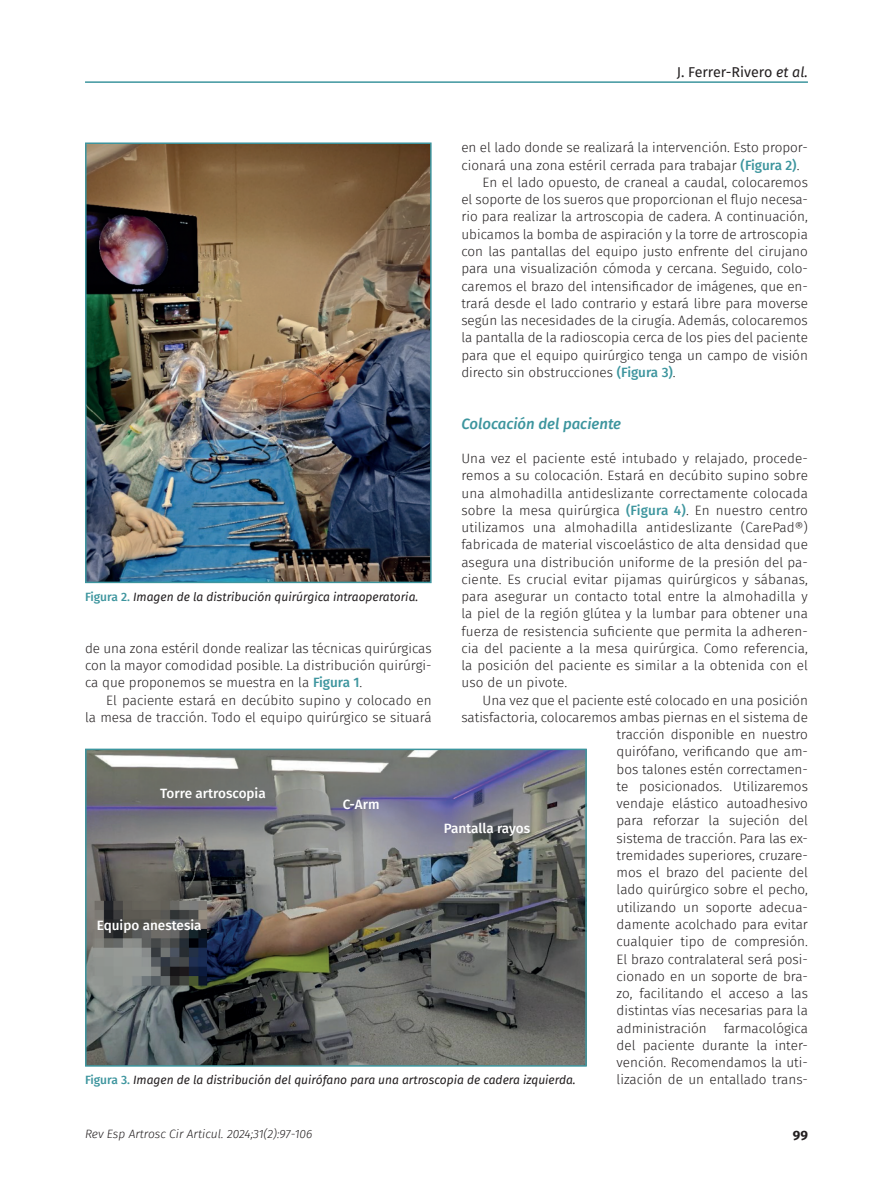
<style>
.page{position:relative;width:893px;height:1191px;background:#fff}
.page>*{position:absolute;margin:0;border:0;box-sizing:border-box;transform-origin:0 0}
.Subladillo{font:italic 500 15px "Fira Sans FS";color:#3d959e}
.t1{font:14.25px "Fira Sans FS";color:#231f20}
.Párrafo_general{font:13.5px/17.2px "Fira Sans Light FS";color:#231f20;text-align:justify}
.Primer_párrafo{font:13.5px/17.2px "Fira Sans Light FS";color:#231f20;text-align:justify}
.Subladillo_2_postsuladillo_1{font:500 13.5px "Fira Sans FS";color:#fff}
.t2{font:700 13.5px "Fira Sans FS";color:#231f20}
.Pie_de_foto{font:italic 12px "Fira Sans FS";color:#231f20}
.t3{font:italic 300 12px "Fira Sans FS";color:#231f20}
.s1{font-style:italic}
.s2{font-family:"Fira Sans FS";font-weight:500;color:#3d959e}
.s3{font-weight:500;font-style:normal;color:#3d959e}
</style>
<div class="page">
<hr style="left:85px;top:81px;width:723px;height:2px;background:#3d959e">
<img style="left:88px;top:145px;width:341px;height:435px">
<div style="left:85px;top:142px;width:347px;height:441px;border:2px solid #3d959e"></div>
<img style="left:88px;top:751px;width:496px;height:312px">
<div style="left:85px;top:748px;width:502px;height:318px;border:2px solid #3d959e"></div>
<p class="t1" style="left:677px;top:62px;width:133px">J. Ferrer-Rivero <span class="s1">et al.</span></p>
<p class="Párrafo_general" style="left:461px;top:139px;width:348px">en el lado donde se realizará la intervención. Esto propor&shy;cionará una zona estéril cerrada para trabajar <span class="s2">(Figura 2)</span>.</p>
<p class="Párrafo_general" style="left:461px;top:174px;width:348px;text-indent:21px">En el lado opuesto, de craneal a caudal, colocaremos el soporte de los sueros que proporcionan el flujo necesa&shy;rio para realizar la artroscopia de cadera. A continuación, ubicamos la bomba de aspiración y la torre de artroscopia con las pantallas del equipo justo enfrente del cirujano para una visualización cómoda y cercana. Seguido, colo&shy;caremos el brazo del intensificador de imágenes, que en&shy;trará desde el lado contrario y estará libre para moverse según las necesidades de la cirugía. Además, colocaremos la pantalla de la radioscopia cerca de los pies del paciente para que el equipo quirúrgico tenga un campo de visión directo sin obstrucciones <span class="s2">(Figura 3)</span>.</p>
<p class="Subladillo" style="left:461px;top:412px;width:161px">Colocación del paciente</p>
<p class="Primer_párrafo" style="left:461px;top:450px;width:348px">Una vez el paciente esté intubado y relajado, procede&shy;remos a su colocación. Estará en decúbito supino sobre una almohadilla antideslizante correctamente colocada sobre la mesa quirúrgica <span class="s2">(Figura 4)</span>. En nuestro centro utilizamos una almohadilla antideslizante (CarePad®) fabricada de material viscoelástico de alta densidad que asegura una distribución uniforme de la presión del pa&shy;ciente. Es crucial evitar pijamas quirúrgicos y sábanas, para asegurar un contacto total entre la almohadilla y la piel de la región glútea y la lumbar para obtener una fuerza de resistencia suficiente que permita la adheren&shy;cia del paciente a la mesa quirúrgica. Como referencia, la posición del paciente es similar a la obtenida con el uso de un pivote.</p>
<p class="Párrafo_general" style="left:483px;top:691px;width:327px">Una vez que el paciente esté colocado en una posición</p>
<p class="Párrafo_general" style="left:461px;top:708px;width:348px">satisfactoria, colocaremos ambas piernas en el sistema de</p>
<p class="Párrafo_general" style="left:617px;top:726px;width:193px">tracción disponible en nuestro</p>
<p class="Párrafo_general" style="left:617px;top:743px;width:193px">quirófano, verificando que am-</p>
<p class="Párrafo_general" style="left:617px;top:760px;width:193px">bos talones estén correctamen-</p>
<p class="Párrafo_general" style="left:617px;top:777px;width:193px">te posicionados. Utilizaremos</p>
<p class="Párrafo_general" style="left:617px;top:795px;width:193px">vendaje elástico autoadhesivo</p>
<p class="Párrafo_general" style="left:617px;top:812px;width:193px">para reforzar la sujeción del</p>
<p class="Párrafo_general" style="left:617px;top:829px;width:193px">sistema de tracción. Para las ex-</p>
<p class="Párrafo_general" style="left:617px;top:846px;width:193px">tremidades superiores, cruzare-</p>
<p class="Párrafo_general" style="left:617px;top:864px;width:193px">mos el brazo del paciente del</p>
<p class="Párrafo_general" style="left:617px;top:881px;width:193px">lado quirúrgico sobre el pecho,</p>
<p class="Párrafo_general" style="left:617px;top:898px;width:193px">utilizando un soporte adecua-</p>
<p class="Párrafo_general" style="left:617px;top:915px;width:193px">damente acolchado para evitar</p>
<p class="Párrafo_general" style="left:617px;top:933px;width:193px">cualquier tipo de compresión.</p>
<p class="Párrafo_general" style="left:617px;top:950px;width:193px">El brazo contralateral será posi-</p>
<p class="Párrafo_general" style="left:617px;top:967px;width:193px">cionado en un soporte de bra-</p>
<p class="Párrafo_general" style="left:617px;top:984px;width:193px">zo, facilitando el acceso a las</p>
<p class="Párrafo_general" style="left:617px;top:1002px;width:193px">distintas vías necesarias para la</p>
<p class="Párrafo_general" style="left:617px;top:1019px;width:92px">administración</p>
<p class="Pie_de_foto" style="left:85px;top:588px;width:335px"><span class="s3">Figura 2.</span> Imagen de la distribución quirúrgica intraoperatoria.</p>
<p class="Primer_párrafo" style="left:85px;top:639px;width:348px">de una zona estéril donde realizar las técnicas quirúrgicas con la mayor comodidad posible. La distribución quirúrgi&shy;ca que proponemos se muestra en la <span class="s2">Figura 1</span>.</p>
<p class="Párrafo_general" style="left:85px;top:691px;width:348px;text-align:right">El paciente estará en decúbito supino y colocado en<br>la mesa de tracción. Todo el equipo quirúrgico se situará</p>
<p class="Subladillo_2_postsuladillo_1" style="left:160px;top:783px;width:107px">Torre artroscopia</p>
<p class="Subladillo_2_postsuladillo_1" style="left:343px;top:794px;width:38px">C-Arm</p>
<p class="Subladillo_2_postsuladillo_1" style="left:444px;top:818px;width:88px">Pantalla rayos</p>
<p class="Subladillo_2_postsuladillo_1" style="left:97px;top:915px;width:106px">Equipo anestesia</p>
<p class="Párrafo_general" style="left:617px;top:1019px;width:193px;text-indent:107px">farmacológica del paciente durante la inter&shy;vención. Recomendamos la uti&shy;lización de un entallado trans-</p>
<p class="Pie_de_foto" style="left:85px;top:1071px;width:492px"><span class="s3">Figura 3.</span> Imagen de la distribución del quirófano para una artroscopia de cadera izquierda.</p>
<p class="t3" style="left:85px;top:1125px;width:229px">Rev Esp Artrosc Cir Articul. 2024;31(2):97-106</p>
<p class="t2" style="left:793px;top:1124px;width:17px">99</p>
</div>
